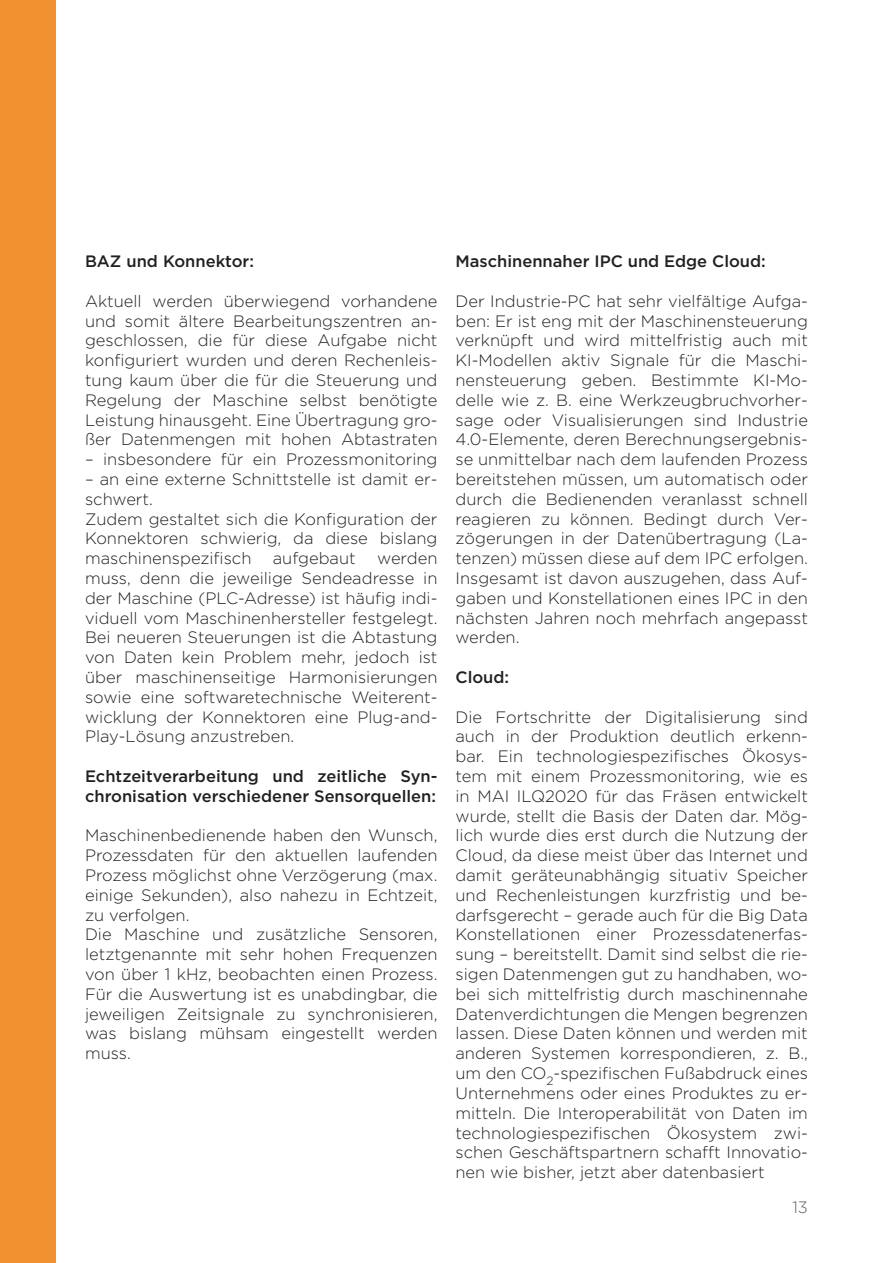
<style>
.page{position:relative;width:893px;height:1263px;background:#fff}
.page>*{position:absolute;margin:0;border:0;box-sizing:border-box;transform-origin:0 0}
.t1{font:300 16.5px/19.8px "Arson Pro";color:#231f20;text-align:justify}
.t2{font:500 16.5px/19.8px "Arson Pro";color:#231f20}
.t3{font:300 16.5px "Arson Pro";color:#5e646c}
</style>
<div class="page">
<div style="left:0;top:0;width:55px;height:1263px;background:#f2912f"></div>
<p class="t2" style="left:85px;top:251px;width:170px">BAZ und Konnektor:</p>
<p class="t1" style="left:85px;top:291px;width:354px">Aktuell werden überwiegend vorhandene und somit ältere Bearbeitungszentren an&shy;geschlossen, die für diese Aufgabe nicht konfiguriert wurden und deren Rechenleis&shy;tung kaum über die für die Steuerung und Regelung der Maschine selbst benötigte Leistung hinausgeht. Eine Übertragung gro&shy;ßer Datenmengen mit hohen Abtastraten</p>
<p class="t1" style="left:85px;top:450px;width:354px">– insbesondere für ein Prozessmonitoring</p>
<p class="t1" style="left:85px;top:469px;width:354px;text-align:left">– an eine externe Schnittstelle ist damit er&shy;schwert.<br>Zudem gestaltet sich die Konfiguration der<br>Konnektoren schwierig, da diese bislang maschinenspezifisch</p>
<p class="t1" style="left:273px;top:549px;width:84px">aufgebaut</p>
<p class="t1" style="left:85px;top:549px;width:354px;text-indent:292px">werden muss, denn die jeweilige Sendeadresse in der Maschine (PLC-Adresse) ist häufig indi&shy;viduell vom Maschinenhersteller festgelegt.<br>Bei neueren Steuerungen ist die Abtastung von Daten kein Problem mehr, jedoch ist über maschinenseitige Harmonisierungen sowie eine softwaretechnische Weiterent&shy;wicklung der Konnektoren eine Plug-and-Play-Lösung anzustreben.</p>
<p class="t2" style="left:85px;top:766px;width:354px">Echtzeitverarbeitung und zeitliche Syn&shy;chronisation verschiedener Sensorquellen:</p>
<p class="t1" style="left:85px;top:826px;width:354px;text-align:left">Maschinenbedienende haben den Wunsch, Prozessdaten für den aktuellen laufenden Prozess möglichst ohne Verzögerung (max. einige Sekunden), also nahezu in Echtzeit, zu verfolgen.<br>Die Maschine und zusätzliche Sensoren, letztgenannte mit sehr hohen Frequenzen von über 1 kHz, beobachten einen Prozess.<br>Für die Auswertung ist es unabdingbar, die jeweiligen Zeitsignale zu synchronisieren, was bislang mühsam eingestellt werden muss.</p>
<p class="t2" style="left:455px;top:251px;width:312px">Maschinennaher IPC und Edge Cloud:</p>
<p class="t1" style="left:455px;top:291px;width:354px">Der Industrie-PC hat sehr vielfältige Aufga&shy;ben: Er ist eng mit der Maschinensteuerung verknüpft und wird mittelfristig auch mit KI-Modellen aktiv Signale für die Maschi&shy;nensteuerung geben. Bestimmte KI-Mo&shy;delle wie z. B. eine Werkzeugbruchvorher&shy;sage oder Visualisierungen sind Industrie 4.0-Elemente, deren Berechnungsergebnis&shy;se unmittelbar nach dem laufenden Prozess bereitstehen müssen, um automatisch oder durch die Bedienenden veranlasst schnell reagieren zu können. Bedingt durch Ver&shy;zögerungen in der Datenübertragung (La&shy;tenzen) müssen diese auf dem IPC erfolgen.<br>Insgesamt ist davon auszugehen, dass Auf&shy;gaben und Konstellationen eines IPC in den nächsten Jahren noch mehrfach angepasst werden.</p>
<p class="t2" style="left:455px;top:667px;width:55px">Cloud:</p>
<p class="t1" style="left:455px;top:707px;width:354px">Die Fortschritte der Digitalisierung sind auch in der Produktion deutlich erkenn&shy;bar. Ein technologiespezifisches Ökosys&shy;tem mit einem Prozessmonitoring, wie es in MAI ILQ2020 für das Fräsen entwickelt wurde, stellt die Basis der Daten dar. Mög&shy;lich wurde dies erst durch die Nutzung der Cloud, da diese meist über das Internet und damit geräteunabhängig situativ Speicher und Rechenleistungen kurzfristig und be&shy;darfsgerecht – gerade auch für die Big Data Konstellationen einer Prozessdatenerfas&shy;sung – bereitstellt. Damit sind selbst die rie&shy;sigen Datenmengen gut zu handhaben, wo&shy;bei sich mittelfristig durch maschinennahe Datenverdichtungen die Mengen begrenzen lassen. Diese Daten können und werden mit anderen Systemen korrespondieren, z. B., um den CO<sub>2</sub>-spezifischen Fußabdruck eines Unternehmens oder eines Produktes zu er&shy;mitteln. Die Interoperabilität von Daten im technologiespezifischen Ökosystem zwi&shy;schen Geschäftspartnern schafft Innovatio&shy;nen wie bisher, jetzt aber datenbasiert</p>
<p class="t3" style="left:792px;top:1198px;width:17px">13</p>
</div>
